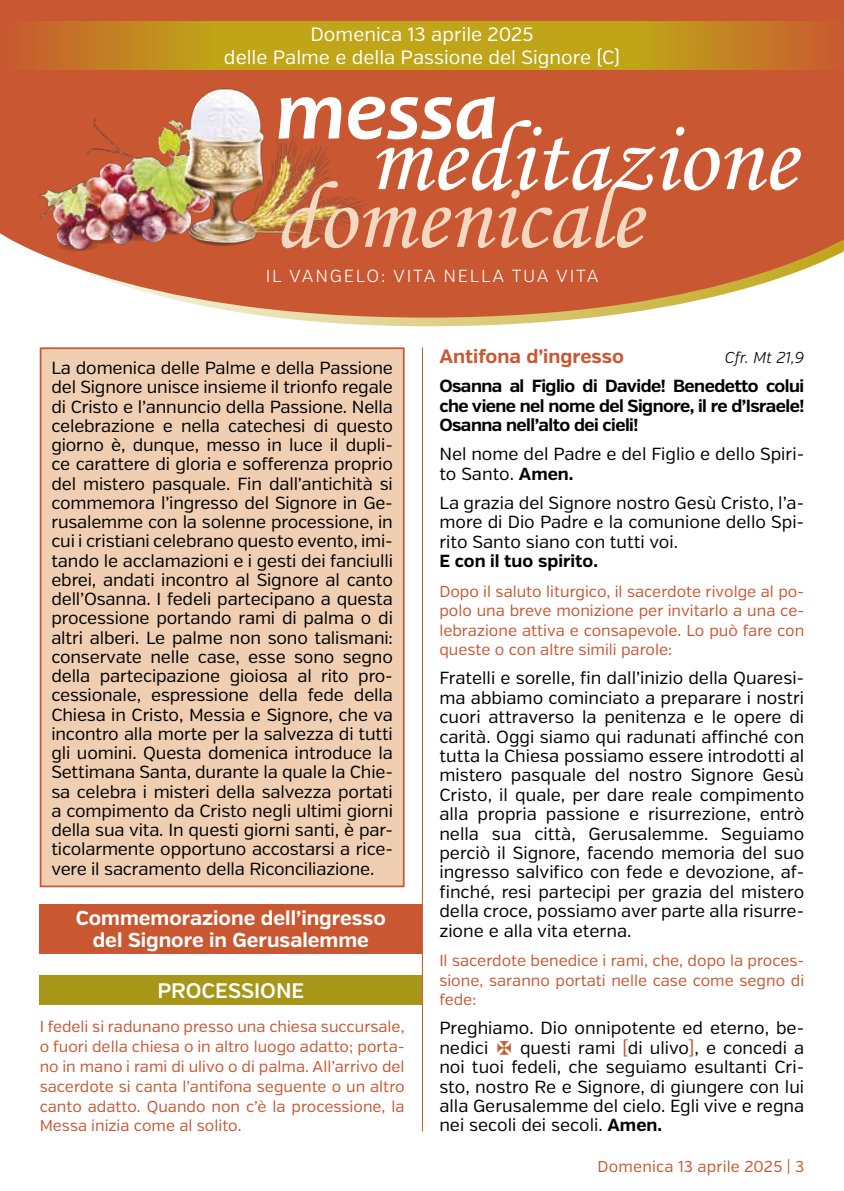
<style>
.page{position:relative;width:844px;height:1191px;background:#fff}
.page>*{position:absolute;margin:0;border:0;box-sizing:border-box;transform-origin:0 0}
.t1{font:italic 700 85.58px "Candara";color:#fff}
.t2{font:600 21px "Verb";color:#fff}
.t3{font:700 20.12px/22.8px "Verb";color:#fff;text-align:center}
.t4{font:19.25px/22.8px "Verb";color:#fff;text-align:center}
.t5{font:700 19.25px "Verb";color:#c95832}
.t6{font:17.5px/19.2px "Verb";color:#000;text-align:justify}
.t7{font:700 17.5px/19.4px "Verb";letter-spacing:-.03em;color:#000;text-align:justify}
.t8{font:300 17.5px "Verb";letter-spacing:.1em;color:#fff}
.t9{font:700 17.5px "Verb";color:#000}
.t10{font:15.75px/19.9px "Verb";color:#c95832;text-align:justify}
.t11{font:italic 300 15.75px "Verb";color:#000}
.s1{font-weight:700}
.s2{color:#c95832}
</style>
<div class="page">
<div style="left:40px;top:904px;width:382px;height:49px;background:#c95832"></div>
<div style="left:40px;top:974px;width:382px;height:30px;background:#a89618"></div>
<hr style="left:422px;top:347px;width:1px;height:784px;background:#c95832">
<svg style="left:273px;top:317px;width:322px;height:9px"></svg>
<svg style="left:0;top:0;width:843px;height:317px;background:#d0734f"></svg>
<svg style="left:0;top:21px;width:843px;height:48px;background:#c1911e"></svg>
<img style="left:14px;top:83px;width:362px;height:181px">
<svg style="left:281px;top:120px;width:519px;height:128px;background:#d17655"></svg>
<div style="left:41px;top:348px;width:362px;height:538px;background:#efceb2"></div>
<div style="left:40px;top:347px;width:364px;height:540px;border:2px solid #c95832"></div>
<p class="t4" style="left:224px;top:24px;width:397px">Domenica 13 aprile 2025<br>delle Palme e della Passione del Signore (C)</p>
<h1 class="t1" style="left:275px;top:57px;width:223px">messa</h1>
<p class="t8" style="left:265px;top:265px;width:334px">IL VANGELO: VITA NELLA TUA VITA</p>
<p class="t6" style="left:51px;top:358px;width:343px">La domenica delle Palme e della Passione del Signore unisce insieme il trionfo regale di Cristo e l’annuncio della Passione. Nella celebrazione e nella catechesi di questo giorno è, dunque, messo in luce il dupli&shy;ce carattere di gloria e sofferenza proprio del mistero pasquale. Fin dall’antichità si commemora l’ingresso del Signore in Ge&shy;rusalemme con la solenne processione, in cui i cristiani celebrano questo evento, imi&shy;tando le acclamazioni e i gesti dei fanciulli ebrei, andati incontro al Signore al canto dell’Osanna. I fedeli partecipano a questa processione portando rami di palma o di altri alberi. Le palme non sono talismani: conservate nelle case, esse sono segno della partecipazione gioiosa al rito pro&shy;cessionale, espressione della fede della Chiesa in Cristo, Messia e Signore, che va incontro alla morte per la salvezza di tutti gli uomini. Questa domenica introduce la Settimana Santa, durante la quale la Chie&shy;sa celebra i misteri della salvezza portati a compimento da Cristo negli ultimi giorni della sua vita. In questi giorni santi, è par&shy;ticolarmente opportuno accostarsi a rice&shy;vere il sacramento della Riconciliazione.</p>
<p class="t3" style="left:76px;top:906px;width:311px">Commemorazione dell’ingresso del Signore in Gerusalemme</p>
<p class="t2" style="left:157px;top:977px;width:148px">PROCESSIONE</p>
<p class="t10" style="left:40px;top:1016px;width:366px">I fedeli si radunano presso una chiesa succursale, o fuori della chiesa o in altro luogo adatto; porta&shy;no in mano i rami di ulivo o di palma. All’arrivo del sacerdote si canta l’antifona seguente o un altro canto adatto. Quando non c’è la processione, la Messa inizia come al solito.</p>
<p class="t5" style="left:439px;top:344px;width:186px">Antifona d’ingresso</p>
<p class="t11" style="left:724px;top:348px;width:81px">Cfr. Mt 21,9</p>
<p class="t7" style="left:439px;top:376px;width:366px">Osanna al Figlio di Davide! Benedetto colui che viene nel nome del Signore, il re d’Israele!<br>Osanna nell’alto dei cieli!</p>
<p class="t6" style="left:439px;top:445px;width:366px">Nel nome del Padre e del Figlio e dello Spiri&shy;to Santo. <span class="s1">Amen.</span></p>
<p class="t6" style="left:439px;top:493px;width:366px">La grazia del Signore nostro Gesù Cristo, l’a&shy;more di Dio Padre e la comunione dello Spi&shy;rito Santo siano con tutti voi.</p>
<p class="t9" style="left:439px;top:550px;width:160px">E con il tuo spirito.</p>
<p class="t10" style="left:439px;top:582px;width:366px;line-height:19.4px">Dopo il saluto liturgico, il sacerdote rivolge al po&shy;polo una breve monizione per invitarlo a una ce&shy;lebrazione attiva e consapevole. Lo può fare con queste o con altre simili parole:</p>
<p class="t6" style="left:439px;top:668px;width:366px">Fratelli e sorelle, fin dall’inizio della Quaresi&shy;ma abbiamo cominciato a preparare i nostri cuori attraverso la penitenza e le opere di carità. Oggi siamo qui radunati affinché con tutta la Chiesa possiamo essere introdotti al mistero pasquale del nostro Signore Gesù Cristo, il quale, per dare reale compimento alla propria passione e risurrezione, entrò nella sua città, Gerusalemme. Seguiamo perciò il Signore, facendo memoria del suo ingresso salvifico con fede e devozione, af&shy;finché, resi partecipi per grazia del mistero della croce, possiamo aver parte alla risurre&shy;zione e alla vita eterna.</p>
<p class="t10" style="left:439px;top:951px;width:366px;line-height:19.4px">Il sacerdote benedice i rami, che, dopo la proces&shy;sione, saranno portati nelle case come segno di fede:</p>
<p class="t6" style="left:439px;top:1018px;width:366px">Preghiamo. Dio onnipotente ed eterno, be&shy;nedici</p>
<p class="t6" style="left:439px;top:1038px;width:366px;text-indent:81px">questi rami <span class="s2">[</span>di ulivo<span class="s2">]</span>, e concedi a noi tuoi fedeli, che seguiamo esultanti Cri&shy;sto, nostro Re e Signore, di giungere con lui alla Gerusalemme del cielo. Egli vive e regna nei secoli dei secoli. <span class="s1">Amen.</span></p>
<p class="t10" style="left:597px;top:1157px;width:208px">Domenica 13 aprile 2025 | 3</p>
</div>
